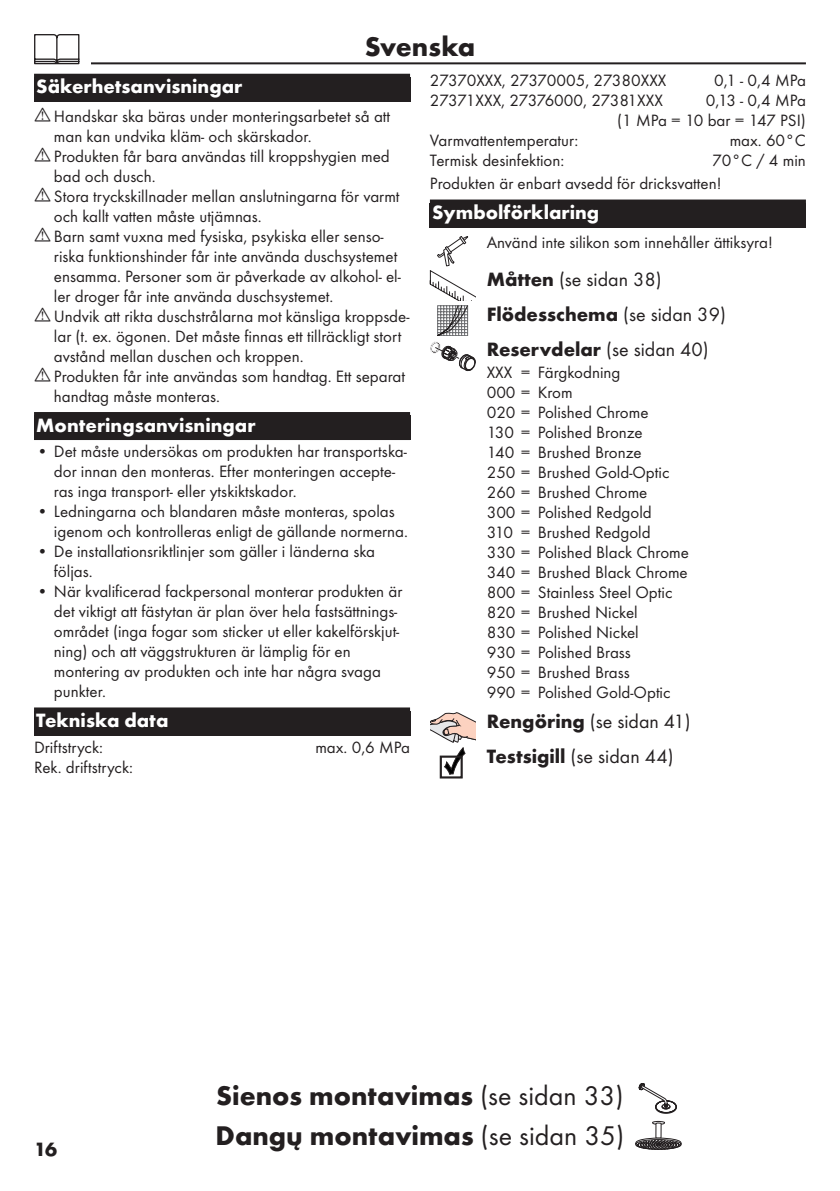
<style>
.page{position:relative;width:840px;height:1191px;background:#fff}
.page>*{position:absolute;margin:0;border:0;box-sizing:border-box;transform-origin:0 0}
.t1{font:700 28px "Futura TOT";color:#231f20}
.t2{font:700 20px "Futura TOT";color:#fff}
.t3{font:20px/35.4px "Futura TOT Boo";color:#231f20}
.t4{font:700 20px/35.4px "Futura TOT";color:#231f20}
.t5{font:17px/20px "Futura TOT Boo";color:#231f20}
.t6{font:17px "Futura TOT Boo";letter-spacing:-.025em;color:#231f20}
.s1{font-family:"Futura TOT";font-weight:700}
.s2{font-family:"Futura TOT Boo";font-weight:400}
</style>
<div class="page">
<hr style="left:34px;top:62px;width:771px;height:2px;background:#231f20">
<div style="left:23px;top:34px;width:68px;height:34px;background:#fff"></div>
<svg style="left:34px;top:34px;width:45px;height:30px"></svg>
<svg style="left:638px;top:1083px;width:38px;height:30px"></svg>
<div style="left:34px;top:74px;width:376px;height:28px;background:#231f20"></div>
<div style="left:34px;top:412px;width:376px;height:28px;background:#231f20"></div>
<div style="left:34px;top:707px;width:376px;height:28px;background:#231f20"></div>
<div style="left:429px;top:203px;width:376px;height:25px;background:#231f20"></div>
<div style="left:429px;top:199px;width:376px;height:28px;background:#231f20"></div>
<svg style="left:429px;top:236px;width:46px;height:135px"></svg>
<svg style="left:430px;top:712px;width:45px;height:66px"></svg>
<svg style="left:635px;top:1121px;width:45px;height:29px"></svg>
<h1 class="t1" style="left:364px;top:29px;width:112px">Svenska</h1>
<p class="t2" style="left:36px;top:74px;width:207px">Säkerhetsanvisningar</p>
<p class="t5" style="left:54px;top:106px;width:357px">Handskar ska bäras under monteringsarbetet så att man kan undvika kläm- och skärskador.<br>Produkten får bara användas till kroppshygien med bad och dusch.<br>Stora tryckskillnader mellan anslutningarna för varmt och kallt vatten måste utjämnas.<br>Barn samt vuxna med fysiska, psykiska eller senso&shy;riska funktionshinder får inte använda duschsystemet ensamma. Personer som är påverkade av alkohol- el&shy;ler droger får inte använda duschsystemet.<br>Undvik att rikta duschstrålarna mot känsliga kroppsde&shy;lar (t. ex. ögonen. Det måste finnas ett tillräckligt stort avstånd mellan duschen och kroppen.<br>Produkten får inte användas som handtag. Ett separat handtag måste monteras.</p>
<p class="t2" style="left:36px;top:412px;width:221px">Monteringsanvisningar</p>
<p class="t5" style="left:54px;top:441px;width:354px;text-indent:-17px">• Det måste undersökas om produkten har transportska&shy;dor innan den monteras. Efter monteringen accepte&shy;ras inga transport- eller ytskiktskador.</p>
<p class="t5" style="left:54px;top:501px;width:355px;text-indent:-17px">• Ledningarna och blandaren måste monteras, spolas igenom och kontrolleras enligt de gällande normerna.</p>
<p class="t5" style="left:54px;top:541px;width:322px;text-indent:-17px">• De installationsriktlinjer som gäller i länderna ska följas.</p>
<p class="t5" style="left:54px;top:581px;width:350px;text-indent:-17px">• När kvalificerad fackpersonal monterar produkten är det viktigt att fästytan är plan över hela fastsättnings&shy;området (inga fogar som sticker ut eller kakelförskjut&shy;ning) och att väggstrukturen är lämplig för en montering av produkten och inte har några svaga punkter.</p>
<p class="t2" style="left:36px;top:708px;width:134px">Tekniska data</p>
<p class="t5" style="left:34px;top:737px;width:70px">Driftstryck:</p>
<p class="t5" style="left:315px;top:737px;width:96px">max. 0,6 MPa</p>
<p class="t5" style="left:34px;top:757px;width:100px">Rek. driftstryck:</p>
<p class="t5" style="left:429px;top:71px;width:238px">27370XXX, 27370005, 27380XXX</p>
<p class="t5" style="left:713px;top:71px;width:93px">0,1 - 0,4 MPa</p>
<p class="t6" style="left:429px;top:91px;width:234px">27371XXX, 27376000, 27381XXX</p>
<p class="t5" style="left:616px;top:91px;width:190px;text-align:right">0,13 - 0,4 MPa<br>(1 MPa = 10 bar = 147 PSI)</p>
<p class="t5" style="left:429px;top:131px;width:150px">Varmvattentemperatur:</p>
<p class="t5" style="left:729px;top:131px;width:78px">max. 60°C</p>
<p class="t5" style="left:429px;top:151px;width:136px">Termisk desinfektion:</p>
<p class="t5" style="left:429px;top:149px;width:377px;line-height:22.8px;text-indent:282px">70°C / 4 min<br>Produkten är enbart avsedd för dricksvatten!</p>
<p class="t2" style="left:432px;top:200px;width:168px">Symbolförklaring</p>
<p class="t5" style="left:486px;top:232px;width:287px">Använd inte silikon som innehåller ättiksyra!</p>
<p class="t3" style="left:486px;top:261px;width:176px"><span class="s1">Måtten</span> (se sidan 38)</p>
<p class="t4" style="left:486px;top:296px;width:240px">Flödesschema <span class="s2">(se sidan 39)<br></span>Reservdelar <span class="s2">(se sidan 40)</span></p>
<p class="t5" style="left:486px;top:362px;width:204px">XXX = Färgkodning<br>000 = Krom<br>020 = Polished Chrome<br>130 = Polished Bronze<br>140 = Brushed Bronze<br>250 = Brushed Gold-Optic<br>260 = Brushed Chrome<br>300 = Polished Redgold<br>310 = Brushed Redgold<br>330 = Polished Black Chrome<br>340 = Brushed Black Chrome<br>800 = Stainless Steel Optic<br>820 = Brushed Nickel<br>830 = Polished Nickel<br>930 = Polished Brass<br>950 = Brushed Brass<br>990 = Polished Gold-Optic</p>
<p class="t3" style="left:486px;top:703px;width:205px"><span class="s1">Rengöring</span> (se sidan 41)<br><span class="s1">Testsigill</span> (se sidan 44)</p>
<p class="t4" style="left:34px;top:1131px;width:25px">16</p>
<h1 class="t1" style="left:216px;top:1078px;width:409px">Sienos montavimas <span class="s2">(se sidan 33)</span></h1>
<h1 class="t1" style="left:215px;top:1118px;width:410px">Dangų montavimas <span class="s2">(se sidan 35)</span></h1>
</div>
